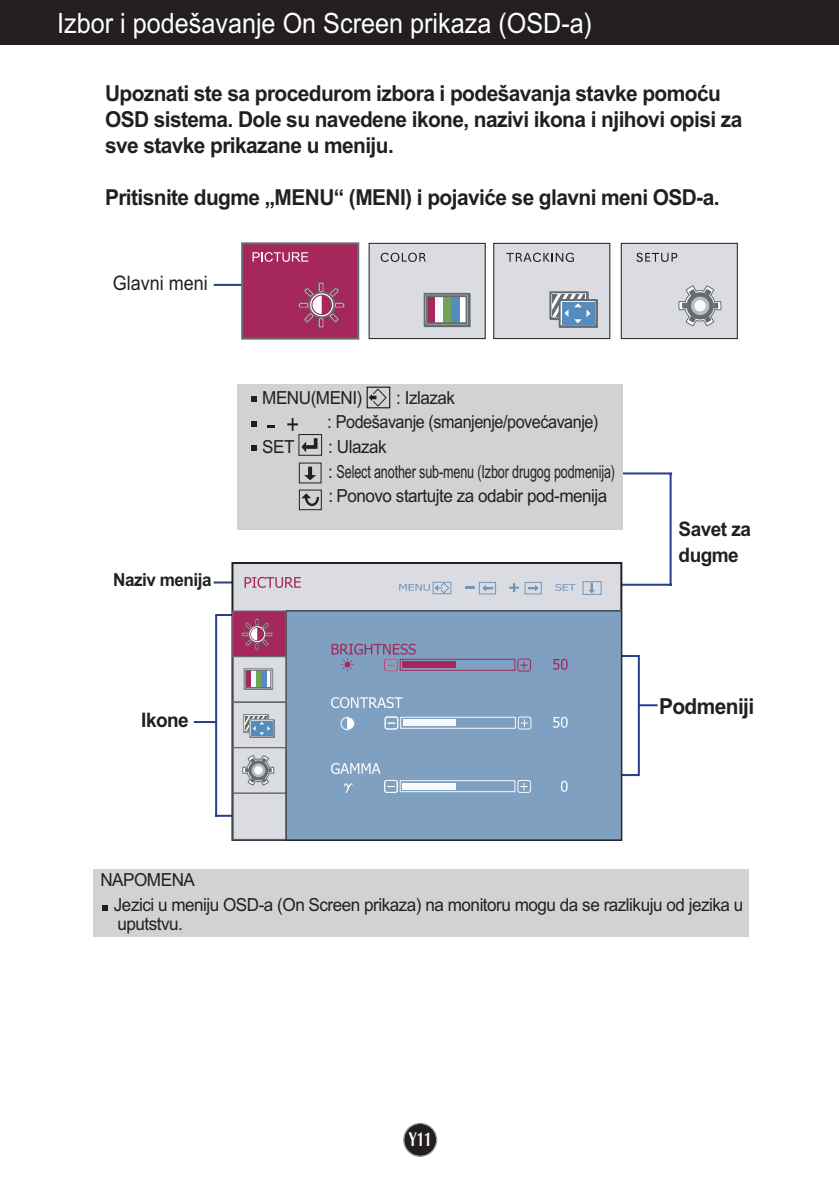
<style>
.page{position:relative;width:839px;height:1189px;background:#fff}
.page>*{position:absolute;margin:0;border:0;box-sizing:border-box;transform-origin:0 0}
.t1{font:28px "Arial HR";color:#fff;scale:.9 1}
.t2{font:22px/26px "Arial Bold HR";letter-spacing:-.03em;color:#231f20;scale:.95 1}
.t3{font:20px/26px "Arial Bold HR";letter-spacing:-.025em;color:#231f20;scale:.95 1}
.t4{font:20px "Arial HR";color:#231f20;scale:.9 1}
.t5{font:700 20px "Optima";color:#fff;scale:.7 1}
.t6{font:18px/24.6px "Arial HR";letter-spacing:-.03em;color:#231f20;scale:.95 1}
.t7{font:18px/24.6px "Arial HR";letter-spacing:-.01em;color:#231f20;scale:.95 1}
.t8{font:18px "Arial Bold HR";letter-spacing:-.03em;color:#231f20;scale:.95 1}
.s1{font-family:"Helvetica"}
</style>
<div class="page">
<hr style="left:638px;top:655px;width:2px;height:121px;background:#253f8e">
<hr style="left:612px;top:655px;width:26px;height:2px;background:#253f8e">
<svg style="left:640px;top:704px;width:17px;height:2px"></svg>
<hr style="left:612px;top:774px;width:26px;height:2px;background:#253f8e">
<hr style="left:669px;top:473px;width:2px;height:112px;background:#253f8e">
<hr style="left:620px;top:472px;width:52px;height:2px;background:#253f8e">
<hr style="left:621px;top:584px;width:51px;height:2px;background:#253f8e">
<div style="left:404px;top:1124px;width:32px;height:32px;background:#231f20;border-radius:50%"></div>
<div style="left:403px;top:1123px;width:34px;height:34px;border:1px solid #939598;border-radius:50%"></div>
<div style="left:0;top:0;width:839px;height:45px;background:#231f20"></div>
<div style="left:93px;top:869px;width:655px;height:67px;background:#d1d2d4"></div>
<svg style="left:102px;top:905px;width:6px;height:5px"></svg>
<hr style="left:215px;top:615px;width:2px;height:201px;background:#253f8e">
<hr style="left:215px;top:614px;width:27px;height:2px;background:#253f8e">
<hr style="left:194px;top:721px;width:22px;height:2px;background:#253f8e">
<hr style="left:215px;top:815px;width:27px;height:2px;background:#253f8e">
<hr style="left:214px;top:581px;width:52px;height:2px;background:#253f8e">
<hr style="left:214px;top:284px;width:52px;height:2px;background:#253f8e">
<div style="left:232px;top:563px;width:389px;height:277px;background:#dadce2"></div>
<div style="left:232px;top:747px;width:54px;height:46px;border:1px solid #656c70"></div>
<svg style="left:242px;top:755px;width:32px;height:30px"></svg>
<svg style="left:248px;top:760px;width:20px;height:20px"></svg>
<svg style="left:251px;top:763px;width:14px;height:14px"></svg>
<div style="left:254px;top:766px;width:8px;height:8px;background:#f9fafb;border-radius:50%"></div>
<div style="left:232px;top:792px;width:54px;height:48px;border:1px solid #656c70"></div>
<svg style="left:555px;top:584px;width:20px;height:7px"></svg>
<div style="left:479px;top:582px;width:17px;height:12px;border:1px solid #7495b9"></div>
<svg style="left:482px;top:585px;width:11px;height:7px"></svg>
<div style="left:524px;top:582px;width:18px;height:12px;border:1px solid #7495b9"></div>
<svg style="left:528px;top:585px;width:11px;height:7px"></svg>
<svg style="left:588px;top:583px;width:7px;height:10px"></svg>
<svg style="left:465px;top:586px;width:9px;height:3px"></svg>
<svg style="left:509px;top:583px;width:10px;height:9px"></svg>
<div style="left:432px;top:582px;width:19px;height:12px;border:1px solid #7495b9"></div>
<svg style="left:399px;top:582px;width:51px;height:12px"></svg>
<div style="left:582px;top:581px;width:19px;height:14px;border:1px solid #7495b9"></div>
<div style="left:286px;top:611px;width:335px;height:229px;background:#7fa0c1"></div>
<div style="left:285px;top:610px;width:337px;height:230px;border:1px solid #231f20"></div>
<svg style="left:331px;top:697px;width:72px;height:11px"></svg>
<svg style="left:244px;top:577px;width:57px;height:11px"></svg>
<svg style="left:331px;top:643px;width:200px;height:29px"></svg>
<svg style="left:384px;top:716px;width:148px;height:14px"></svg>
<svg style="left:553px;top:659px;width:14px;height:11px"></svg>
<svg style="left:553px;top:716px;width:14px;height:12px"></svg>
<svg style="left:561px;top:781px;width:6px;height:11px"></svg>
<svg style="left:341px;top:717px;width:13px;height:13px"></svg>
<svg style="left:331px;top:763px;width:200px;height:30px"></svg>
<svg style="left:232px;top:610px;width:55px;height:138px"></svg>
<div style="left:237px;top:384px;width:386px;height:146px;background:#d1d2d4"></div>
<svg style="left:251px;top:445px;width:5px;height:6px"></svg>
<svg style="left:251px;top:421px;width:5px;height:5px"></svg>
<svg style="left:251px;top:396px;width:5px;height:6px"></svg>
<div style="left:367px;top:387px;width:23px;height:21px;border:1px solid #000"></div>
<svg style="left:368px;top:388px;width:19px;height:19px"></svg>
<div style="left:298px;top:434px;width:24px;height:21px;border:1px solid #231f20"></div>
<svg style="left:301px;top:438px;width:16px;height:14px"></svg>
<svg style="left:304px;top:466px;width:12px;height:14px"></svg>
<div style="left:299px;top:490px;width:23px;height:20px;border:1px solid #231f20"></div>
<svg style="left:301px;top:493px;width:18px;height:13px"></svg>
<svg style="left:267px;top:425px;width:8px;height:3px"></svg>
<svg style="left:287px;top:418px;width:11px;height:13px"></svg>
<div style="left:242px;top:243px;width:116px;height:95px;background:#a5275b"></div>
<div style="left:241px;top:242px;width:118px;height:97px;border:2px solid #656c70"></div>
<svg style="left:298px;top:281px;width:47px;height:48px"></svg>
<svg style="left:252px;top:252px;width:56px;height:10px"></svg>
<div style="left:369px;top:243px;width:116px;height:95px;background:#dadce2"></div>
<div style="left:368px;top:243px;width:117px;height:96px;border:1px solid #231f20"></div>
<div style="left:494px;top:243px;width:116px;height:95px;background:#dadce2"></div>
<div style="left:493px;top:243px;width:117px;height:96px;border:1px solid #231f20"></div>
<div style="left:621px;top:243px;width:116px;height:95px;background:#dadce2"></div>
<div style="left:620px;top:243px;width:117px;height:96px;border:1px solid #231f20"></div>
<svg style="left:678px;top:285px;width:43px;height:42px"></svg>
<svg style="left:686px;top:292px;width:27px;height:27px"></svg>
<div style="left:691px;top:297px;width:18px;height:18px;background:#b7bdc4;border-radius:50%"></div>
<div style="left:694px;top:300px;width:11px;height:11px;background:#f9fafb;border-radius:50%"></div>
<div style="left:424px;top:293px;width:46px;height:34px;border:2px solid #656c70"></div>
<div style="left:423px;top:293px;width:47px;height:33px;border:2px solid #656c70"></div>
<div style="left:559px;top:300px;width:39px;height:28px;border:2px solid #656c70"></div>
<div style="left:558px;top:299px;width:39px;height:28px;border:2px solid #656c70"></div>
<div style="left:561px;top:302px;width:33px;height:22px;background:#568cbd"></div>
<svg style="left:425px;top:291px;width:165px;height:34px"></svg>
<svg style="left:381px;top:253px;width:45px;height:9px"></svg>
<svg style="left:506px;top:253px;width:68px;height:9px"></svg>
<svg style="left:636px;top:253px;width:41px;height:9px"></svg>
<p class="t1" style="left:57px;top:13px;width:596px">Izbor i podešavanje On Screen prikaza (OSD-a)</p>
<p class="t2" style="left:105px;top:83px;width:672px">Upoznati ste sa procedurom izbora i podešavanja stavke pomoću<br>OSD sistema. Dole su navedene ikone, nazivi ikona i njihovi opisi za sve stavke prikazane u meniju.</p>
<p class="t2" style="left:105px;top:187px;width:648px">Pritisnite dugme „MENU“ (MENI) i pojaviće se glavni meni OSD-a.</p>
<p class="t4" style="left:113px;top:275px;width:107px">Glavni meni</p>
<p class="t8" style="left:113px;top:573px;width:105px">Naziv menija</p>
<p class="t3" style="left:141px;top:709px;width:52px">Ikone</p>
<p class="t6" style="left:262px;top:387px;width:107px">MENU(MENI)</p>
<p class="t6" style="left:327px;top:387px;width:287px;text-indent:69px">: Izlazak<br>: Podešavanje (smanjenje/povećavanje)</p>
<p class="t6" style="left:262px;top:436px;width:35px">SET</p>
<p class="t7" style="left:328px;top:436px;width:304px">: Ulazak<br>: Select another sub-menu (Izbor drugog podmenija) <span class="s1">:</span> Ponovo startujte za odabir pod-menija</p>
<p class="t3" style="left:678px;top:518px;width:78px">Savet za dugme</p>
<p class="t2" style="left:659px;top:695px;width:102px">Podmeniji</p>
<p class="t6" style="left:114px;top:869px;width:664px;text-indent:-13px">NAPOMENA<br>Jezici u meniju OSD-a (On Screen prikaza) na monitoru mogu da se razlikuju od jezika u</p>
<p class="t6" style="left:117px;top:912px;width:70px">uputstvu.</p>
<p class="t5" style="left:408px;top:1131px;width:35px">Y11</p>
</div>
